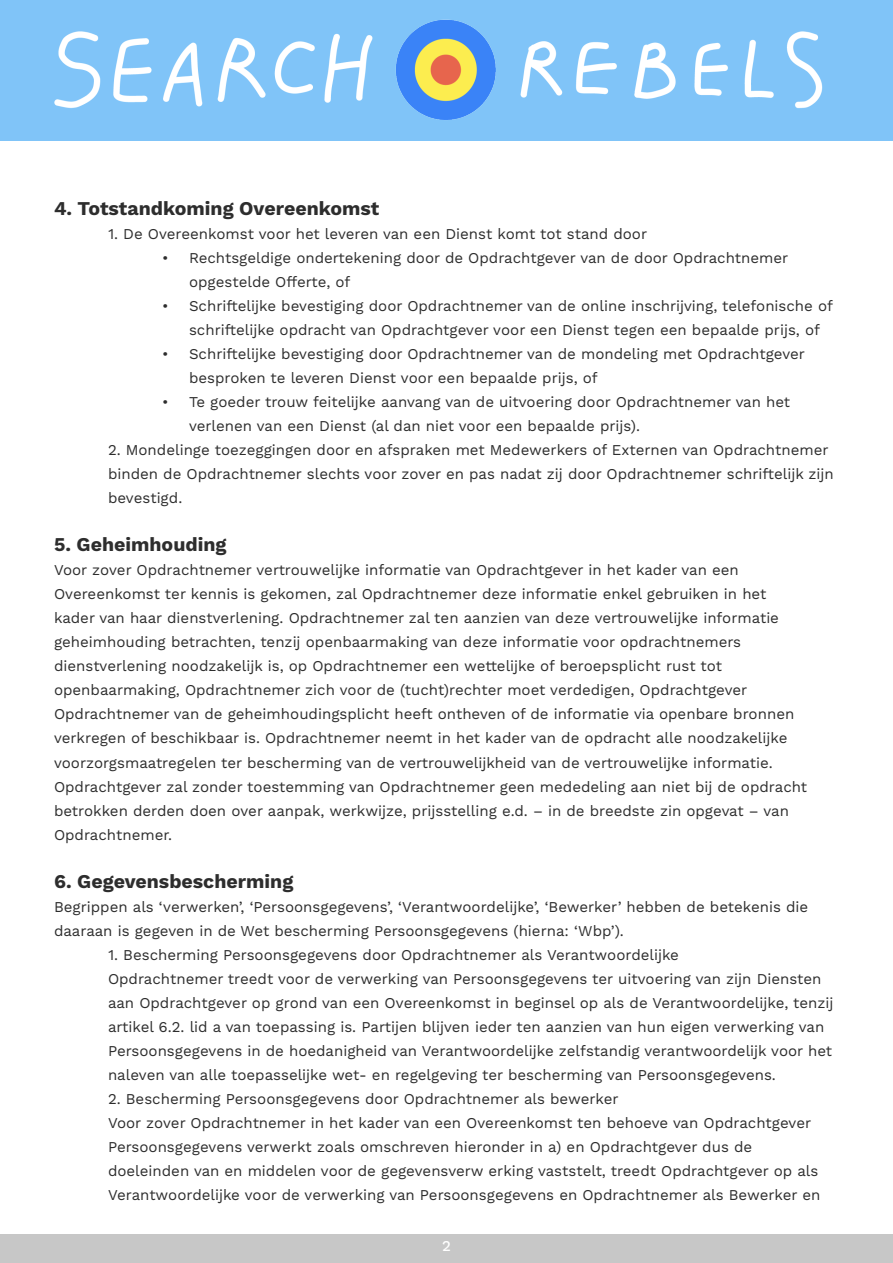
<style>
.page{position:relative;width:893px;height:1263px;background:#fff}
.page>*{position:absolute;margin:0;border:0;box-sizing:border-box;transform-origin:0 0}
.t1{font:700 19.5px "Work Sans";color:#2d2d2d}
.laag_1{font:15px/24px "Work Sans";color:#2d2d2d}
.t2{font:500 15px "Work Sans";color:#fff}
</style>
<div class="page">
<div style="left:0;top:0;width:893px;height:140px;background:#80c4f8"></div>
<div style="left:0;top:1234px;width:893px;height:29px;background:#c7c7c7"></div>
<img style="left:54px;top:19px;width:769px;height:101px">
<p class="t1" style="left:54px;top:197px;width:327px">4. Totstandkoming Overeenkomst</p>
<p class="laag_1" style="left:108px;top:223px;width:541px">1. De Overeenkomst voor het leveren van een Dienst komt tot stand door</p>
<p class="laag_1" style="left:189px;top:247px;width:601px;text-indent:-27px">• Rechtsgeldige ondertekening door de Opdrachtgever van de door Opdrachtnemer opgestelde Offerte, of</p>
<p class="laag_1" style="left:189px;top:295px;width:645px;text-indent:-27px">• Schriftelijke bevestiging door Opdrachtnemer van de online inschrijving, telefonische of schriftelijke opdracht van Opdrachtgever voor een Dienst tegen een bepaalde prijs, of</p>
<p class="laag_1" style="left:189px;top:343px;width:618px;text-indent:-27px">• Schriftelijke bevestiging door Opdrachtnemer van de mondeling met Opdrachtgever besproken te leveren Dienst voor een bepaalde prijs, of</p>
<p class="laag_1" style="left:189px;top:391px;width:603px;text-indent:-27px">• Te goeder trouw feitelijke aanvang van de uitvoering door Opdrachtnemer van het verlenen van een Dienst (al dan niet voor een bepaalde prijs).</p>
<p class="laag_1" style="left:108px;top:439px;width:727px">2. Mondelinge toezeggingen door en afspraken met Medewerkers of Externen van Opdrachtnemer binden de Opdrachtnemer slechts voor zover en pas nadat zij door Opdrachtnemer schriftelijk zijn bevestigd.</p>
<p class="t1" style="left:54px;top:533px;width:174px">5. Geheimhouding</p>
<p class="laag_1" style="left:54px;top:559px;width:742px">Voor zover Opdrachtnemer vertrouwelijke informatie van Opdrachtgever in het kader van een Overeenkomst ter kennis is gekomen, zal Opdrachtnemer deze informatie enkel gebruiken in het kader van haar dienstverlening. Opdrachtnemer zal ten aanzien van deze vertrouwelijke informatie geheimhouding betrachten, tenzij openbaarmaking van deze informatie voor opdrachtnemers dienstverlening noodzakelijk is, op Opdrachtnemer een wettelijke of beroepsplicht rust tot openbaarmaking, Opdrachtnemer zich voor de (tucht)rechter moet verdedigen, Opdrachtgever Opdrachtnemer van de geheimhoudingsplicht heeft ontheven of de informatie via openbare bronnen verkregen of beschikbaar is. Opdrachtnemer neemt in het kader van de opdracht alle noodzakelijke voorzorgsmaatregelen ter bescherming van de vertrouwelijkheid van de vertrouwelijke informatie.</p>
<p class="laag_1" style="left:54px;top:775px;width:755px">Opdrachtgever zal zonder toestemming van Opdrachtnemer geen mededeling aan niet bij de opdracht betrokken derden doen over aanpak, werkwijze, prijsstelling e.d. – in de breedste zin opgevat – van<br>Opdrachtnemer.</p>
<p class="t1" style="left:54px;top:869px;width:241px">6. Gegevensbescherming</p>
<p class="laag_1" style="left:54px;top:895px;width:756px">Begrippen als ‘verwerken’, ‘Persoonsgegevens’, ‘Verantwoordelijke’, ‘Bewerker’ hebben de betekenis die daaraan is gegeven in de Wet bescherming Persoonsgegevens (hierna: ‘Wbp’).</p>
<p class="laag_1" style="left:108px;top:943px;width:572px">1. Bescherming Persoonsgegevens door Opdrachtnemer als Verantwoordelijke</p>
<p class="laag_1" style="left:108px;top:967px;width:727px">Opdrachtnemer treedt voor de verwerking van Persoonsgegevens ter uitvoering van zijn Diensten aan Opdrachtgever op grond van een Overeenkomst in beginsel op als de Verantwoordelijke, tenzij artikel 6.2. lid a van toepassing is. Partijen blijven ieder ten aanzien van hun eigen verwerking van Persoonsgegevens in de hoedanigheid van Verantwoordelijke zelfstandig verantwoordelijk voor het naleven van alle toepasselijke wet- en regelgeving ter bescherming van Persoonsgegevens.</p>
<p class="laag_1" style="left:108px;top:1087px;width:512px">2. Bescherming Persoonsgegevens door Opdrachtnemer als bewerker</p>
<p class="laag_1" style="left:108px;top:1111px;width:714px">Voor zover Opdrachtnemer in het kader van een Overeenkomst ten behoeve van Opdrachtgever Persoonsgegevens verwerkt zoals omschreven hieronder in a) en Opdrachtgever dus de doeleinden van en middelen voor de gegevensverw erking vaststelt, treedt Opdrachtgever op als Verantwoordelijke voor de verwerking van Persoonsgegevens en Opdrachtnemer als Bewerker en</p>
<p class="t2" style="left:442px;top:1237px;width:10px">2</p>
</div>
